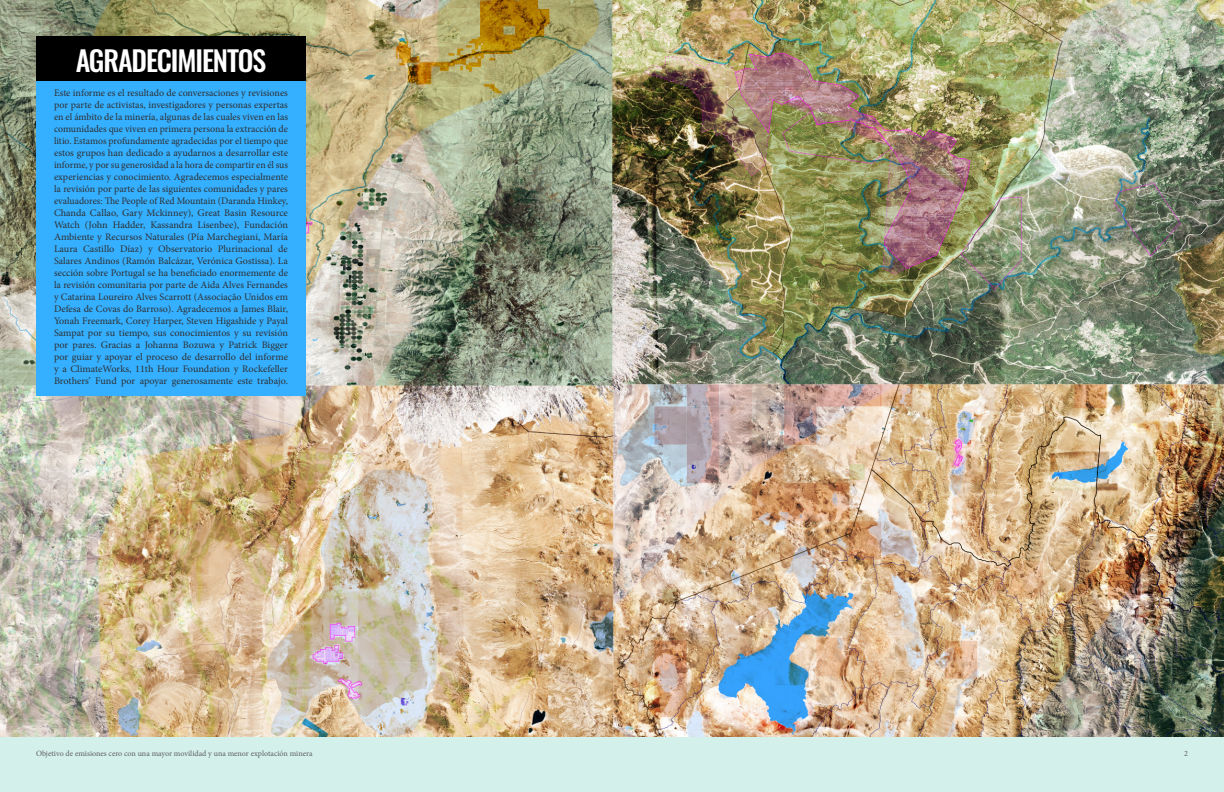
<style>
.page{position:relative;width:1224px;height:792px;background:#fff}
.page>*{position:absolute;margin:0;border:0;box-sizing:border-box;transform-origin:0 0}
.TITLE_SUPER__black{font:500 28px "Oswald";letter-spacing:-.04em;color:#fff}
.t1{font:10px/12px "Minion Pro";letter-spacing:-.005em;color:#2f3031;text-align:justify}
.PAGE{font:8px "Minion Pro";color:#5e5e5f}
</style>
<div class="page">
<img style="left:0;top:0;width:1224px;height:738px">
<div style="left:0;top:738px;width:1224px;height:54px;background:#d4f0eb"></div>
<div style="left:36px;top:36px;width:270px;height:360px;background:#35afff"></div>
<div style="left:36px;top:36px;width:270px;height:45px;background:#000"></div>
<p class="TITLE_SUPER__black" style="left:76px;top:46px;width:192px">AGRADECIMIENTOS</p>
<p class="t1" style="left:54px;top:87px;width:236px">Este informe es el resultado de conversaciones y revisiones por parte de activistas, investigadores y personas expertas en el ámbito de la minería, algunas de las cuales viven en las comunidades que viven en primera persona la extracción de litio. Estamos profundamente agradecidas por el tiempo que estos grupos han dedicado a ayudarnos a desarrollar este informe, y por su generosidad a la hora de compartir en él sus experiencias y conocimiento. Agradecemos especialmente la revisión por parte de las siguientes comunidades y pares evaluadores: The People of Red Mountain (Daranda Hinkey, Chanda Callao, Gary Mckinney), Great Basin Resource Watch (John Hadder, Kassandra Lisenbee), Fundación Ambiente y Recursos Naturales (Pía Marchegiani, María Laura Castillo Díaz) y Observatorio Plurinacional de Salares Andinos (Ramón Balcázar, Verónica Gostissa). La sección sobre Portugal se ha beneficiado enormemente de la revisión comunitaria por parte de Aida Alves Fernandes y Catarina Loureiro Alves Scarrott (Associação Unidos em Defesa de Covas do Barroso). Agradecemos a James Blair, Yonah Freemark, Corey Harper, Steven Higashide y Payal Sampat por su tiempo, sus conocimientos y su revisión por pares. Gracias a Johanna Bozuwa y Patrick Bigger por guiar y apoyar el proceso de desarrollo del informe y a ClimateWorks, 11th Hour Foundation y Rockefeller Brothers’ Fund por apoyar generosamente este trabajo.</p>
<p class="PAGE" style="left:36px;top:748px;width:278px">Objetivo de emisiones cero con una mayor movilidad y una menor explotación minera</p>
<p class="PAGE" style="left:1184px;top:748px;width:5px">2</p>
</div>
